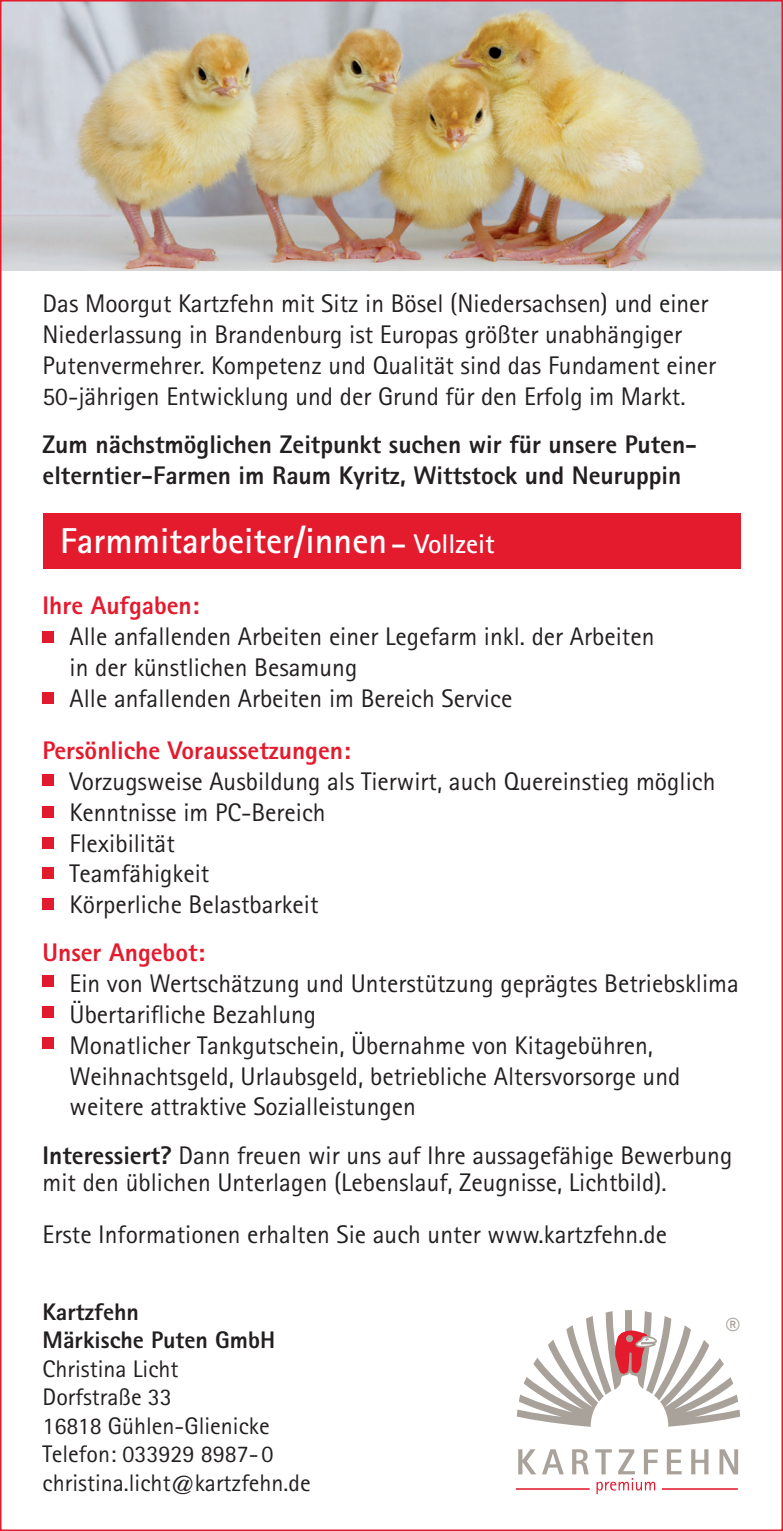
<style>
.page{position:relative;width:783px;height:1531px;background:#fff}
.page>*{position:absolute;margin:0;border:0;box-sizing:border-box;transform-origin:0 0}
.t1{font:700 36px "Rotis Sans Serif";color:#fff}
.t2{font:29.1px "Rotis Sans Serif";color:#a9a29a}
.t3{font:25.5px/30.9px "Rotis Sans Serif";color:#231f20}
.t4{font:800 25.5px/30.9px "Rotis Sans Serif";color:#231f20}
.t5{font:800 25.5px "Rotis Sans Serif";color:#e41a2d}
.t6{font:24px/28.5px "Rotis Sans Serif";color:#231f20}
.t7{font:800 24px/28.5px "Rotis Sans Serif Pro";color:#231f20}
.s1{font-size:27px}
.s2{font-weight:800}
</style>
<div class="page">
<svg style="left:518px;top:1449px;width:45px;height:25px"></svg>
<svg style="left:572px;top:1449px;width:16px;height:25px"></svg>
<svg style="left:666px;top:1449px;width:15px;height:25px"></svg>
<svg style="left:691px;top:1449px;width:17px;height:25px"></svg>
<svg style="left:719px;top:1449px;width:19px;height:25px"></svg>
<svg style="left:516px;top:1310px;width:224px;height:117px"></svg>
<div style="left:626px;top:1335px;width:7px;height:7px;border:2px solid #a9a29a;border-radius:50%"></div>
<svg style="left:595px;top:1449px;width:62px;height:45px"></svg>
<hr style="left:516px;top:1488px;width:73px;height:2px;background:#e41a2d">
<hr style="left:661px;top:1488px;width:76px;height:2px;background:#e41a2d">
<img style="left:3px;top:3px;width:776px;height:267px">
<div style="left:43px;top:513px;width:697px;height:55px;background:#e41a2d"></div>
<div style="left:43px;top:631px;width:11px;height:12px;background:#e31a2d"></div>
<div style="left:43px;top:774px;width:11px;height:12px;background:#e31a2d"></div>
<div style="left:43px;top:975px;width:11px;height:12px;background:#e31a2d"></div>
<div style="left:43px;top:837px;width:11px;height:11px;background:#e31a2d"></div>
<div style="left:43px;top:1037px;width:11px;height:12px;background:#e31a2d"></div>
<div style="left:43px;top:898px;width:11px;height:11px;background:#e31a2d"></div>
<div style="left:43px;top:867px;width:11px;height:12px;background:#e31a2d"></div>
<div style="left:43px;top:692px;width:11px;height:12px;background:#e31a2d"></div>
<div style="left:43px;top:806px;width:11px;height:11px;background:#e31a2d"></div>
<div style="left:43px;top:1006px;width:11px;height:12px;background:#e31a2d"></div>
<p class="t3" style="left:43px;top:288px;width:675px">Das Moorgut Kartzfehn mit Sitz in Bösel (Niedersachsen) und einer Niederlassung in Brandenburg ist Europas größter unabhängiger Putenvermehrer. Kompetenz und Qualität sind das Fundament einer 50-jährigen Entwicklung und der Grund für den Erfolg im Markt.</p>
<p class="t4" style="left:43px;top:428px;width:655px">Zum nächstmöglichen Zeitpunkt suchen wir für unsere Puten&shy;elterntier-Farmen im Raum Kyritz, Wittstock und Neuruppin</p>
<h1 class="t1" style="left:60px;top:518px;width:436px">Farmmitarbeiter/innen <span class="s1">– Vollzeit</span></h1>
<p class="t5" style="left:43px;top:589px;width:158px">Ihre Aufgaben:</p>
<p class="t3" style="left:70px;top:621px;width:586px">Alle anfallenden Arbeiten einer Legefarm inkl. der Arbeiten in der künstlichen Besamung<br>Alle anfallenden Arbeiten im Bereich Service</p>
<p class="t5" style="left:43px;top:734px;width:309px">Persönliche Voraussetzungen:</p>
<p class="t3" style="left:70px;top:765px;width:647px">Vorzugsweise Ausbildung als Tierwirt, auch Quereinstieg möglich<br>Kenntnisse im PC-Bereich<br>Flexibilität<br>Teamfähigkeit<br>Körperliche Belastbarkeit</p>
<p class="t5" style="left:43px;top:936px;width:164px">Unser Angebot:</p>
<p class="t3" style="left:70px;top:968px;width:670px">Ein von Wertschätzung und Unterstützung geprägtes Betriebsklima Übertarifliche Bezahlung<br>Monatlicher Tankgutschein, Übernahme von Kitagebühren, Weihnachtsgeld, Urlaubsgeld, betriebliche Altersvorsorge und weitere attraktive Sozialleistungen</p>
<p class="t3" style="left:43px;top:1142px;width:691px;line-height:27px"><span class="s2">Interessiert?</span> Dann freuen wir uns auf Ihre aussagefähige Bewerbung mit den üblichen Unterlagen (Lebenslauf, Zeugnisse, Lichtbild).</p>
<p class="t3" style="left:43px;top:1219px;width:626px">Erste Informationen erhalten Sie auch unter www.kartzfehn.de</p>
<p class="t7" style="left:43px;top:1297px;width:234px">Kartzfehn<br>Märkische Puten GmbH</p>
<p class="t6" style="left:43px;top:1354px;width:269px">Christina Licht<br>Dorfstraße 33<br>16818 Gühlen-Glienicke<br>Telefon: 033929 8987-0 christina.licht@kartzfehn.de</p>
<p class="t2" style="left:725px;top:1310px;width:16px">®</p>
</div>
